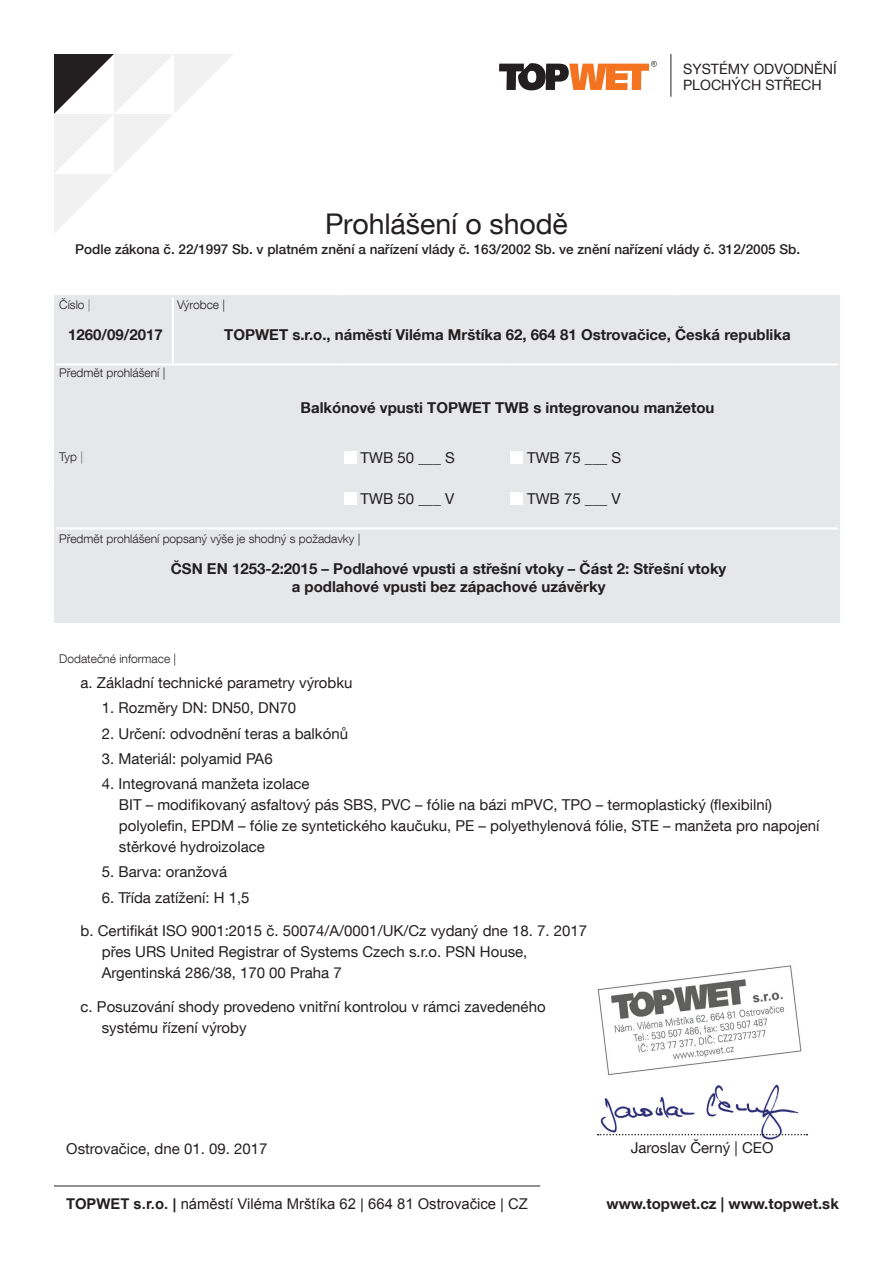
<style>
.page{position:relative;width:893px;height:1263px;background:#fff}
.page>*{position:absolute;margin:0;border:0;box-sizing:border-box;transform-origin:0 0}
.t1{font:28.5px "Helvetica Neue LT Com";letter-spacing:-.005em;color:#231f20}
.Text_-_normal{font:15px/21px "Helvetica Neue LT Com";color:#231f20}
.Text_-_normal-2{font:700 15px/18px "Helvetica Neue LT Com";color:#231f20;text-align:center}
.t2{font:14.85px "Arial";color:#231f20}
.t3{font:14.25px/15.8px "Helvetica Neue LT Com";color:#231f20}
.t4{font:500 13.5px "Helvetica Neue LT Com";color:#231f20}
.Text_-_normal-3{font:300 12px "Helvetica Neue LT Com";color:#231f20}
.s1{font-weight:400;color:#808285}
.s2{font-weight:700}
</style>
<div class="page">
<img style="left:597px;top:965px;width:212px;height:175px">
<svg style="left:54px;top:54px;width:179px;height:179px"></svg>
<svg style="left:598px;top:1134px;width:209px;height:1px"></svg>
<hr style="left:671px;top:54px;width:1px;height:43px;background:#231f20">
<svg style="left:499px;top:61px;width:158px;height:29px"></svg>
<hr style="left:54px;top:1186px;width:486px;height:1px;background:#231f20">
<div style="left:56px;top:297px;width:782px;height:326px;background:#e6e7e9"></div>
<hr style="left:838px;top:528px;width:2px;height:95px;background:#e6e7e9">
<hr style="left:838px;top:297px;width:2px;height:67px;background:#e6e7e9">
<hr style="left:838px;top:364px;width:2px;height:82px;background:#e6e7e9">
<hr style="left:56px;top:363px;width:117px;height:2px;background:#fff">
<hr style="left:173px;top:363px;width:166px;height:2px;background:#fff">
<hr style="left:339px;top:363px;width:167px;height:2px;background:#fff">
<hr style="left:506px;top:363px;width:166px;height:2px;background:#fff">
<hr style="left:672px;top:363px;width:166px;height:2px;background:#fff">
<hr style="left:56px;top:527px;width:117px;height:2px;background:#fff">
<hr style="left:173px;top:527px;width:166px;height:2px;background:#fff">
<hr style="left:339px;top:527px;width:167px;height:2px;background:#fff">
<hr style="left:506px;top:527px;width:166px;height:2px;background:#fff">
<hr style="left:672px;top:527px;width:166px;height:2px;background:#fff">
<hr style="left:172px;top:297px;width:2px;height:66px;background:#fff">
<hr style="left:54px;top:295px;width:119px;height:2px;background:#e6e7e9">
<hr style="left:54px;top:297px;width:2px;height:67px;background:#e6e7e9">
<hr style="left:173px;top:295px;width:166px;height:2px;background:#e6e7e9">
<hr style="left:339px;top:295px;width:167px;height:2px;background:#e6e7e9">
<hr style="left:506px;top:295px;width:166px;height:2px;background:#e6e7e9">
<hr style="left:672px;top:295px;width:168px;height:2px;background:#e6e7e9">
<hr style="left:54px;top:364px;width:2px;height:82px;background:#e6e7e9">
<hr style="left:54px;top:446px;width:2px;height:41px;background:#e6e7e9">
<hr style="left:54px;top:487px;width:2px;height:41px;background:#e6e7e9">
<hr style="left:838px;top:446px;width:2px;height:41px;background:#e6e7e9">
<hr style="left:838px;top:487px;width:2px;height:41px;background:#e6e7e9">
<hr style="left:54px;top:528px;width:2px;height:95px;background:#e6e7e9">
<div style="left:344px;top:451px;width:12px;height:12px;background:#fff"></div>
<div style="left:510px;top:451px;width:13px;height:12px;background:#fff"></div>
<div style="left:344px;top:492px;width:12px;height:12px;background:#fff"></div>
<div style="left:510px;top:492px;width:13px;height:12px;background:#fff"></div>
<p class="t3" style="left:683px;top:60px;width:155px">SYSTÉMY ODVODNĚNÍ<br>PLOCHÝCH STŘECH</p>
<h1 class="t1" style="left:325px;top:206px;width:244px">Prohlášení o shodě</h1>
<p class="t4" style="left:75px;top:241px;width:726px">Podle zákona č. 22/1997 Sb. v platném znění a nařízení vlády č. 163/2002 Sb. ve znění nařízení vlády č. 312/2005 Sb.</p>
<p class="Text_-_normal-3" style="left:59px;top:297px;width:33px">Číslo <span class="s1">|</span></p>
<p class="Text_-_normal-2" style="left:68px;top:325px;width:96px">1260/09/2017</p>
<p class="Text_-_normal-3" style="left:59px;top:366px;width:108px">Předmět prohlášení |</p>
<p class="Text_-_normal-3" style="left:177px;top:297px;width:50px">Výrobce |</p>
<p class="Text_-_normal-2" style="left:224px;top:325px;width:568px">TOPWET s.r.o., náměstí Viléma Mrštíka 62, 664 81 Ostrovačice, Česká republika</p>
<p class="Text_-_normal-2" style="left:301px;top:398px;width:415px">Balkónové vpusti TOPWET TWB s integrovanou manžetou</p>
<p class="Text_-_normal-3" style="left:59px;top:450px;width:25px">Typ <span class="s1">|</span></p>
<p class="Text_-_normal" style="left:361px;top:447px;width:96px">TWB 50 ___ S</p>
<p class="Text_-_normal" style="left:527px;top:447px;width:96px">TWB 75 ___ S</p>
<p class="Text_-_normal" style="left:361px;top:488px;width:95px">TWB 50 ___ V</p>
<p class="Text_-_normal" style="left:527px;top:488px;width:95px">TWB 75 ___ V</p>
<p class="Text_-_normal-3" style="left:59px;top:532px;width:303px">Předmět prohlášení popsaný výše je shodný s požadavky |</p>
<p class="Text_-_normal-2" style="left:171px;top:559px;width:557px">ČSN EN 1253-2:2015 – Podlahové vpusti a střešní vtoky – Část 2: Střešní vtoky a podlahové vpusti bez zápachové uzávěrky</p>
<p class="Text_-_normal-3" style="left:59px;top:651px;width:118px">Dodatečné informace |</p>
<p class="Text_-_normal" style="left:81px;top:672px;width:274px">a. Základní technické parametry výrobku</p>
<p class="Text_-_normal" style="left:102px;top:697px;width:196px">1. Rozměry DN: DN50, DN70</p>
<p class="Text_-_normal" style="left:102px;top:722px;width:248px">2. Určení: odvodnění teras a balkónů</p>
<p class="Text_-_normal" style="left:102px;top:748px;width:172px">3. Materiál: polyamid PA6</p>
<p class="Text_-_normal" style="left:102px;top:773px;width:209px">4. Integrovaná manžeta izolace</p>
<p class="Text_-_normal" style="left:119px;top:794px;width:702px">BIT – modifikovaný asfaltový pás SBS, PVC – fólie na bázi mPVC, TPO – termoplastický (flexibilní) polyolefin, EPDM – fólie ze syntetického kaučuku, PE – polyethylenová fólie, STE – manžeta pro napojení stěrkové hydroizolace</p>
<p class="Text_-_normal" style="left:102px;top:861px;width:127px">5. Barva: oranžová</p>
<p class="Text_-_normal" style="left:102px;top:886px;width:149px">6. Třída zatížení: H 1,5</p>
<p class="Text_-_normal" style="left:81px;top:920px;width:508px">b. Certifikát ISO 9001:2015 č. 50074/A/0001/UK/Cz vydaný dne 18. 7. 2017</p>
<p class="Text_-_normal" style="left:102px;top:941px;width:427px">přes URS United Registrar of Systems Czech s.r.o. PSN House,</p>
<p class="Text_-_normal" style="left:102px;top:962px;width:241px">Argentinská 286/38, 170 00 Praha 7</p>
<p class="Text_-_normal" style="left:81px;top:996px;width:467px">c. Posuzování shody provedeno vnitřní kontrolou v rámci zavedeného</p>
<p class="Text_-_normal" style="left:102px;top:1017px;width:146px">systému řízení výroby</p>
<p class="Text_-_normal" style="left:66px;top:1137px;width:203px">Ostrovačice, dne 01. 09. 2017</p>
<p class="Text_-_normal" style="left:631px;top:1137px;width:144px">Jaroslav Černý | CEO</p>
<p class="t2" style="left:66px;top:1194px;width:463px"><span class="s2">TOPWET s.r.o. |</span> náměstí Viléma Mrštíka 62 | 664 81 Ostrovačice | CZ</p>
<p class="Text_-_normal-2" style="left:606px;top:1194px;width:234px">www.topwet.cz | www.topwet.sk</p>
</div>
